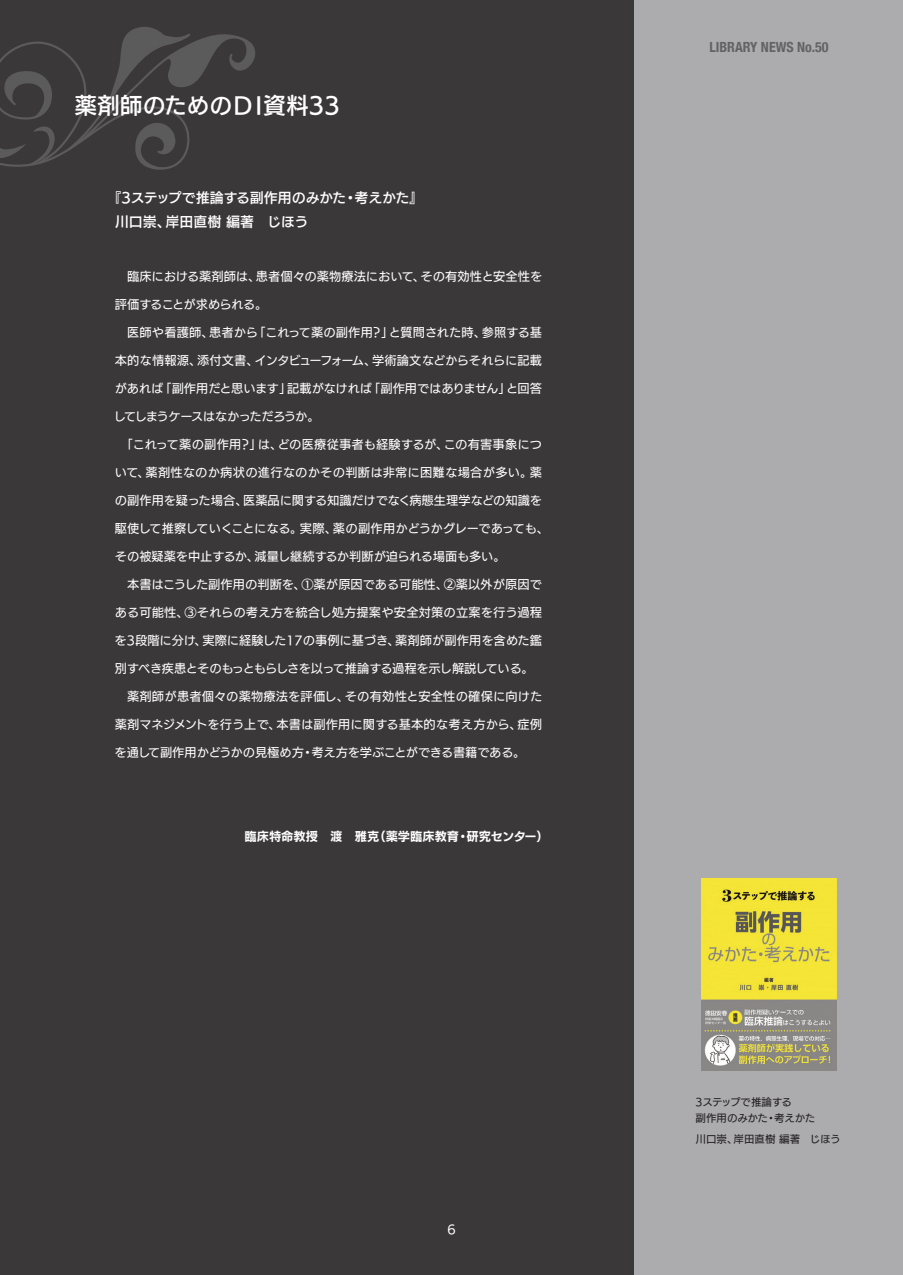
<style>
.page{position:relative;width:903px;height:1275px;background:#fff}
.page>*{position:absolute;margin:0;border:0;box-sizing:border-box;transform-origin:0 0}
.t1{font:22.75px "UD Kakugo Small Pr 6 N DB";color:#fff}
.t2{font:14px "UD Kakugo Small Pr 6 N DB";letter-spacing:-.02em;color:#fff}
.t3{font:700 condensed 14px "Helvetica Neue";color:#636366}
.t4{font:14px "UD Kakugo Small Pr 6 N DB";color:#fff}
.t5{font:12.25px "UD Kakugo Small Pr 6 N M";color:#fff}
.t6{font:12.25px "UD Kakugo Small Pr 6 N M";letter-spacing:-.03em;color:#fff}
.t7{font:12.25px "UD Kakugo Small Pr 6 N M";letter-spacing:.02em;color:#fff}
.t8{font:12.25px "UD Kakugo Small Pr 6 N B";color:#fff}
.t9{font:12.25px "UD Kakugo Small Pr 6 N M";letter-spacing:-.065em;color:#fff}
.t10{font:12.25px "UD Kakugo Small Pr 6 N M";letter-spacing:-.05em;color:#fff}
.t11{font:10.5px "UD Kakugo Small Pr 6 N M";color:#231f20}
.t12{font:10.5px "UD Kakugo Small Pr 6 N M";letter-spacing:-.02em;color:#231f20}
</style>
<div class="page">
<div style="left:0;top:0;width:635px;height:1275px;background:#3b383a"></div>
<div style="left:635px;top:0;width:268px;height:1275px;background:#acacaf"></div>
<svg style="left:0;top:27px;width:255px;height:143px"></svg>
<img style="left:701px;top:878px;width:135px;height:193px">
<p class="t1" style="left:74px;top:93px;width:267px">薬剤師のためのＤＩ資料33</p>
<p class="t2" style="left:108px;top:190px;width:325px">『3ステップで推論する副作用のみかた・考えかた』　</p>
<p class="t4" style="left:115px;top:214px;width:195px">川口崇、岸田直樹編著　じほう</p>
<p class="t5" style="left:127px;top:270px;width:417px">臨床における薬剤師は、患者個々の薬物療法において、その有効性と安全性を</p>
<p class="t10" style="left:115px;top:298px;width:154px">評価することが求められる。</p>
<p class="t5" style="left:127px;top:326px;width:416px">医師や看護師、患者から「これって薬の副作用？」と質問された時、参照する基</p>
<p class="t5" style="left:115px;top:354px;width:429px">本的な情報源、添付文書、インタビューフォーム、学術論文などからそれらに記載</p>
<p class="t5" style="left:115px;top:382px;width:429px">があれば「副作用だと思います」記載がなければ「副作用ではありません」と回答</p>
<p class="t9" style="left:114px;top:410px;width:207px">してしまうケースはなかっただろうか。</p>
<p class="t5" style="left:121px;top:438px;width:423px">「これって薬の副作用？」は、どの医療従事者も経験するが、この有害事象につ</p>
<p class="t7" style="left:115px;top:466px;width:429px">いて、薬剤性なのか病状の進行なのかその判断は非常に困難な場合が多い。薬</p>
<p class="t5" style="left:115px;top:494px;width:429px">の副作用を疑った場合、医薬品に関する知識だけでなく病態生理学などの知識を</p>
<p class="t5" style="left:115px;top:522px;width:436px">駆使して推察していくことになる。実際、薬の副作用かどうかグレーであっても、</p>
<p class="t5" style="left:115px;top:550px;width:392px">その被疑薬を中止するか、減量し継続するか判断が迫られる場面も多い。</p>
<p class="t5" style="left:127px;top:578px;width:416px">本書はこうした副作用の判断を、①薬が原因である可能性、②薬以外が原因で</p>
<p class="t5" style="left:115px;top:606px;width:429px">ある可能性、③それらの考え方を統合し処方提案や安全対策の立案を行う過程</p>
<p class="t5" style="left:115px;top:634px;width:429px">を3段階に分け、実際に経験した17の事例に基づき、薬剤師が副作用を含めた鑑</p>
<p class="t6" style="left:115px;top:662px;width:420px">別すべき疾患とそのもっともらしさを以って推論する過程を示し解説している。</p>
<p class="t5" style="left:127px;top:690px;width:417px">薬剤師が患者個々の薬物療法を評価し、その有効性と安全性の確保に向けた</p>
<p class="t5" style="left:115px;top:718px;width:429px">薬剤マネジメントを行う上で、本書は副作用に関する基本的な考え方から、症例</p>
<p class="t5" style="left:115px;top:746px;width:412px">を通して副作用かどうかの見極め方・考え方を学ぶことができる書籍である。</p>
<p class="t8" style="left:244px;top:830px;width:306px">臨床特命教授　渡　雅克（薬学臨床教育・研究センター）</p>
<p class="t5" style="left:447px;top:1222px;width:10px">6</p>
<p class="t3" style="left:709px;top:35px;width:121px">LIBRARY NEWS No.50</p>
<p class="t12" style="left:695px;top:1096px;width:98px">3ステップで推論する</p>
<p class="t11" style="left:695px;top:1112px;width:121px">副作用のみかた・考えかた</p>
<p class="t11" style="left:695px;top:1133px;width:147px">川口崇、岸田直樹 編著　じほう</p>
</div>
